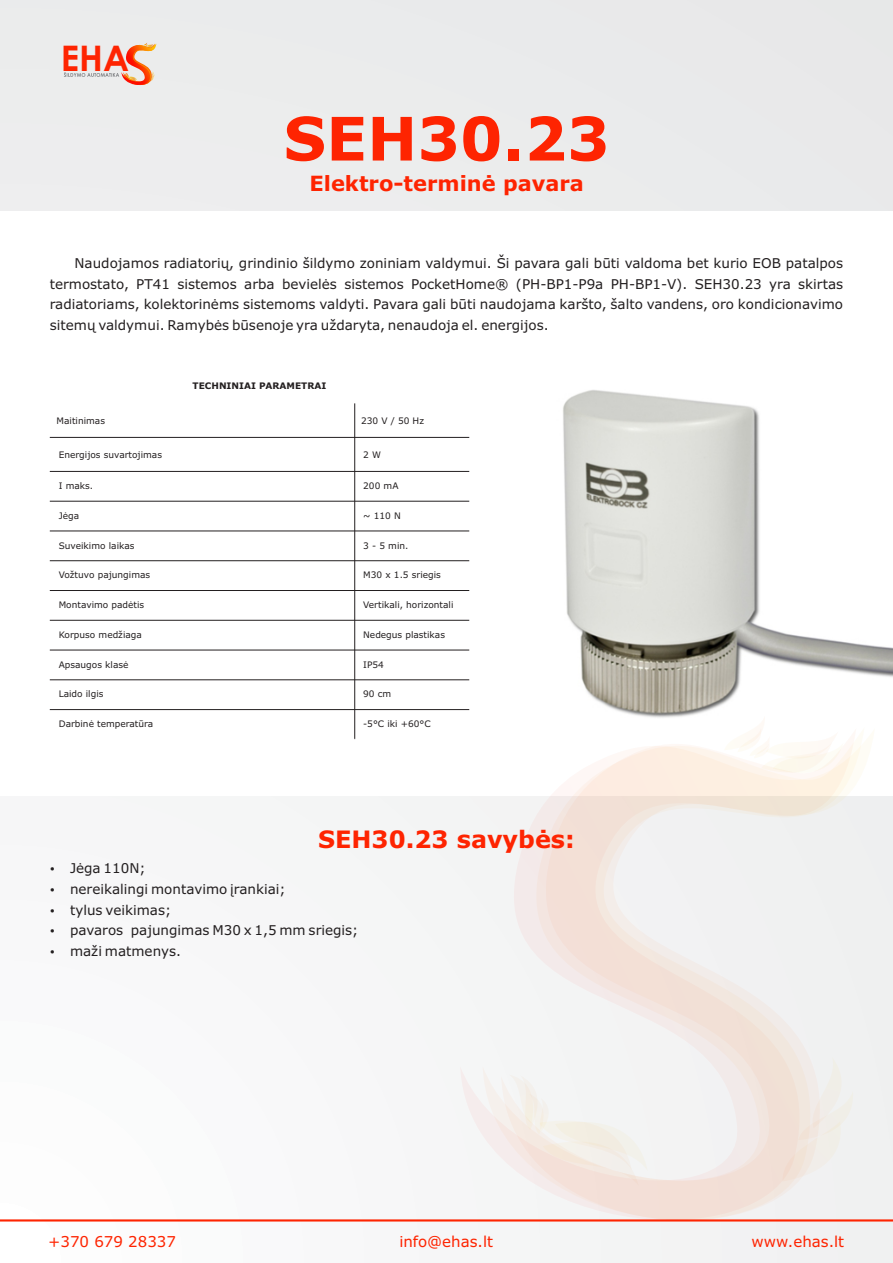
<style>
.page{position:relative;width:893px;height:1263px;background:#f4f5f5}
.page>*{position:absolute;margin:0;border:0;box-sizing:border-box;transform-origin:0 0}
.t1{font:700 60px "Verdana";color:#fe2401}
.t2{font:700 35.25px "Century Gothic";color:#fe2401}
.t3{font:700 24px "Verdana";color:#fe2401}
.t4{font:700 21px "Verdana";color:#fe2401}
.t5{font:15px "Verdana";color:#fe2401}
.t6{font:13.5px/20.7px "Verdana";color:#231f20;text-align:justify}
.t7{font:9px "Verdana";color:#231f20}
.t8{font:700 9px "Verdana";color:#231f20}
</style>
<div class="page">
<div style="left:0;top:211px;width:893px;height:585px;background:#fff"></div>
<svg style="left:64px;top:43px;width:92px;height:43px"></svg>
<hr style="left:354px;top:403px;width:1px;height:337px;background:#231f20">
<hr style="left:50px;top:739px;width:419px;height:1px;background:#fff">
<hr style="left:50px;top:709px;width:419px;height:1px;background:#231f20">
<hr style="left:50px;top:679px;width:419px;height:1px;background:#231f20">
<hr style="left:50px;top:650px;width:419px;height:1px;background:#231f20">
<hr style="left:50px;top:620px;width:419px;height:1px;background:#231f20">
<hr style="left:50px;top:590px;width:419px;height:1px;background:#231f20">
<hr style="left:50px;top:560px;width:419px;height:1px;background:#231f20">
<hr style="left:50px;top:530px;width:419px;height:1px;background:#231f20">
<hr style="left:50px;top:501px;width:419px;height:1px;background:#231f20">
<hr style="left:50px;top:471px;width:419px;height:1px;background:#231f20">
<hr style="left:50px;top:437px;width:419px;height:1px;background:#231f20">
<img style="left:563px;top:390px;width:330px;height:328px">
<svg style="left:724px;top:715px;width:120px;height:3px"></svg>
<svg style="left:457px;top:729px;width:418px;height:493px"></svg>
<svg style="left:509px;top:1074px;width:139px;height:112px"></svg>
<hr style="left:0;top:1219px;width:893px;height:2px;background:#fe2401">
<h2 class="t2" style="left:61px;top:44px;width:70px">EHA</h2>
<h1 class="t1" style="left:283px;top:115px;width:328px">SEH30.23</h1>
<h3 class="t4" style="left:309px;top:175px;width:276px">Elektro-terminė pavara</h3>
<p class="t6" style="left:50px;top:254px;width:795px;text-indent:25px">Naudojamos radiatorių, grindinio šildymo zoniniam valdymui. Ši pavara gali būti valdoma bet kurio EOB patalpos termostato, PT41 sistemos arba bevielės sistemos PocketHome® (PH-BP1-P9a PH-BP1-V). SEH30.23 yra skirtas radiatoriams, kolektorinėms sistemoms valdyti. Pavara gali būti naudojama karšto, šalto vandens, oro kondicionavimo sitemų valdymui. Ramybės būsenoje yra uždaryta, nenaudoja el. energijos.</p>
<p class="t8" style="left:193px;top:382px;width:135px">TECHNINIAI PARAMETRAI</p>
<p class="t7" style="left:57px;top:417px;width:50px">Maitinimas</p>
<p class="t7" style="left:361px;top:417px;width:65px">230 V / 50 Hz</p>
<p class="t7" style="left:59px;top:451px;width:105px">Energijos suvartojimas</p>
<p class="t7" style="left:363px;top:451px;width:19px">2 W</p>
<p class="t7" style="left:59px;top:482px;width:36px">I maks.</p>
<p class="t7" style="left:363px;top:482px;width:37px">200 mA</p>
<p class="t7" style="left:59px;top:512px;width:22px">Jėga</p>
<p class="t7" style="left:363px;top:512px;width:39px">~ 110 N</p>
<p class="t7" style="left:59px;top:542px;width:77px">Suveikimo laikas</p>
<p class="t7" style="left:363px;top:542px;width:47px">3 - 5 min.</p>
<p class="t7" style="left:59px;top:571px;width:93px">Vožtuvo pajungimas</p>
<p class="t7" style="left:363px;top:571px;width:79px">M30 x 1.5 sriegis</p>
<p class="t7" style="left:59px;top:601px;width:87px">Montavimo padėtis</p>
<p class="t7" style="left:363px;top:601px;width:92px">Vertikali, horizontali</p>
<p class="t7" style="left:59px;top:631px;width:85px">Korpuso medžiaga</p>
<p class="t7" style="left:363px;top:631px;width:83px">Nedegus plastikas</p>
<p class="t7" style="left:59px;top:661px;width:71px">Apsaugos klasė</p>
<p class="t7" style="left:363px;top:661px;width:22px">IP54</p>
<p class="t7" style="left:59px;top:690px;width:46px">Laido ilgis</p>
<p class="t7" style="left:363px;top:690px;width:30px">90 cm</p>
<p class="t7" style="left:59px;top:720px;width:96px">Darbinė temperatūra</p>
<p class="t7" style="left:363px;top:720px;width:69px">-5°C iki +60°C</p>
<h3 class="t3" style="left:318px;top:829px;width:258px">SEH30.23 savybės:</h3>
<p class="t6" style="left:70px;top:859px;width:290px;text-align:left">Jėga 110N;<br>nereikalingi montavimo įrankiai;<br>tylus veikimas;<br>pavaros pajungimas M30 x 1,5 mm sriegis; maži matmenys.</p>
<p class="t5" style="left:48px;top:1236px;width:129px">+370 679 28337</p>
<p class="t5" style="left:399px;top:1236px;width:95px">info@ehas.lt</p>
<p class="t5" style="left:752px;top:1236px;width:94px">www.ehas.lt</p>
</div>
